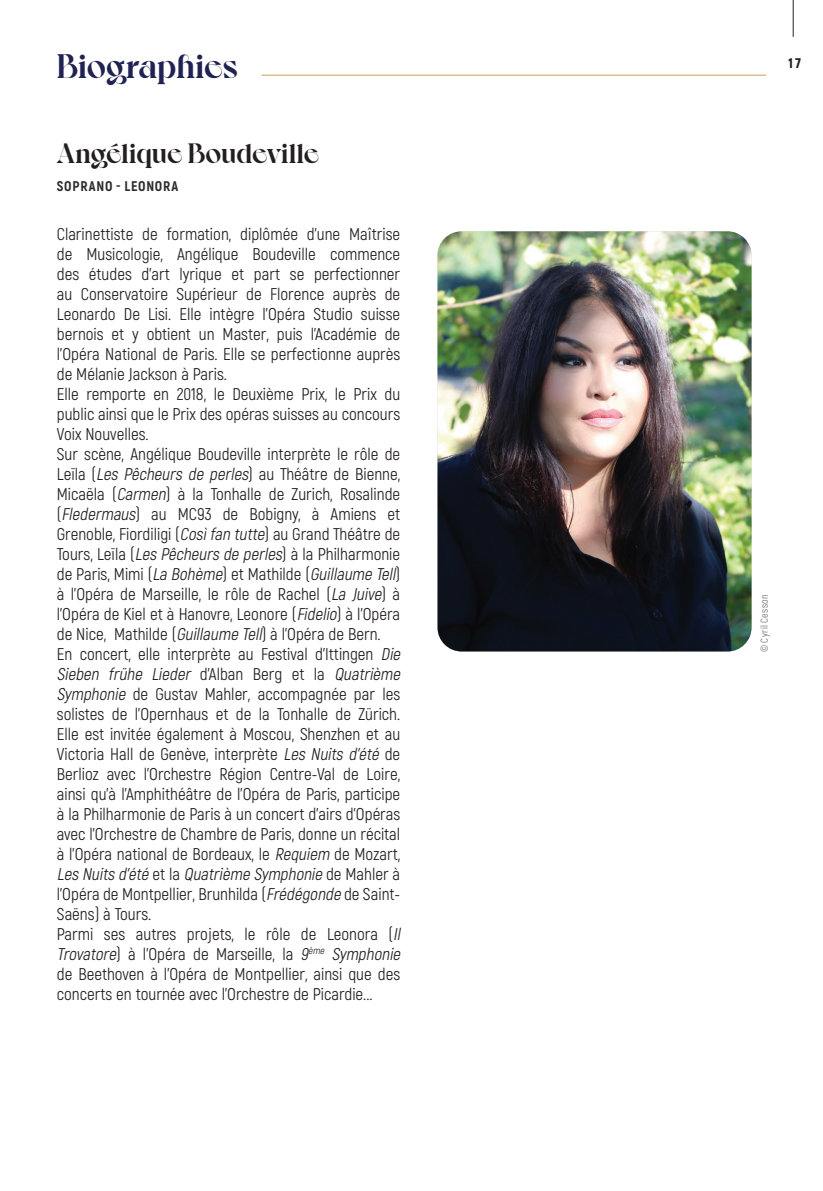
<style>
.page{position:relative;width:823px;height:1191px;background:#fff}
.page>*{position:absolute;margin:0;border:0;box-sizing:border-box;transform-origin:0 0}
.t1{font:700 34px "Voyage";color:#1f2252}
.t2{font:700 28px "Voyage";color:#231f20}
.t3{font:17px/20px "Akrobat";color:#231f20}
.t4{font:800 14px "Akrobat";letter-spacing:.05em;color:#2e2b2c}
.t5{font:900 14px "Akrobat";color:#231f20}
.t6{font:10px "Akrobat";letter-spacing:.04em;color:#6c6d70}
.s1{font-style:italic}
</style>
<div class="page">
<hr style="left:792px;top:0;width:1px;height:37px;background:#231f20">
<hr style="left:261px;top:75px;width:504px;height:1px;background:#cd9f57">
<img style="left:437px;top:231px;width:314px;height:420px">
<h1 class="t1" style="left:57px;top:45px;width:182px">Biographies</h1>
<p class="t5" style="left:787px;top:54px;width:14px">17</p>
<h2 class="t2" style="left:57px;top:137px;width:263px">Angélique Boudeville</h2>
<p class="t4" style="left:57px;top:177px;width:123px">SOPRANO - LEONORA</p>
<p class="t3" style="left:57px;top:224px;width:348px">Clarinettiste de formation, diplômée d’une Maîtrise de Musicologie, Angélique Boudeville commence des études d’art lyrique et part se perfectionner au Conservatoire Supérieur de Florence auprès de Leonardo De Lisi. Elle intègre l’Opéra Studio suisse bernois et y obtient un Master, puis l’Académie de l’Opéra National de Paris. Elle se perfectionne auprès de Mélanie Jackson à Paris.<br>Elle remporte en 2018, le Deuxième Prix, le Prix du public ainsi que le Prix des opéras suisses au concours Voix Nouvelles.<br>Sur scène, Angélique Boudeville interprète le rôle de Leïla (<span class="s1">Les Pêcheurs de perles</span>) au Théâtre de Bienne, Micaëla (<span class="s1">Carmen</span>) à la Tonhalle de Zurich, Rosalinde (<span class="s1">Fledermaus</span>) au MC93 de Bobigny, à Amiens et Grenoble, Fiordiligi (<span class="s1">Cosìfan tutte</span>) au Grand Théâtre de Tours, Leïla (<span class="s1">Les Pêcheurs de perles</span>) à la Philharmonie de Paris, Mimi (<span class="s1">La Bohème</span>) et Mathilde (<span class="s1">Guillaume Tell</span>) à l’Opéra de Marseille, le rôle de Rachel (<span class="s1">La Juive</span>) à l’Opéra de Kiel et à Hanovre, Leonore (<span class="s1">Fidelio</span>) à l’Opéra de Nice, Mathilde (<span class="s1">Guillaume Tell</span>) à l’Opéra de Bern.<br>En concert, elle interprète au Festival d’Ittingen <span class="s1">Die Sieben frühe Lieder</span> d ’A l b a n B e r g e t l a <span class="s1">Quatrième Symphonie</span> de Gustav Mahler, accompagnée par les solistes de l’Opernhaus et de la Tonhalle de Zürich.<br>Elle est invitée également à Moscou, Shenzhen et au Victoria Hall de Genève, interprète <span class="s1">Les Nuits d’été</span> de Berlioz avec l’Orchestre Région Centre-Val de Loire, ainsi qu’à l’Amphithéâtre de l’Opéra de Paris, participe à la Philharmonie de Paris à un concert d’airs d’Opéras avec l’Orchestre de Chambre de Paris, donne un récital à l’Opéra national de Bordeaux, le <span class="s1">Requiem</span> de Mozart, <span class="s1">Les Nuits d’été</span> e t l a <span class="s1">Quatrième Symphonie</span> d e M a h l e r à l’Opéra de Montpellier, Brunhilda (<span class="s1">Frédégonde</span> de Saint-Saëns) à Tours.<br>Parmi ses autres projets, le rôle de Leonora (<span class="s1">Il Trovatore</span>) à l ’ O p é ra d e M a rs e i l l e , l a <span class="s1">9</span><sup>ème</sup> <span class="s1">Symphonie </span>de Beethoven à l’Opéra de Montpellier, ainsi que des concerts en tournée avec l’Orchestre de Picardie...</p>
<p class="t6" style="left:758px;top:652px;width:59px;rotate:-90deg">© Cyril Cesson</p>
</div>
